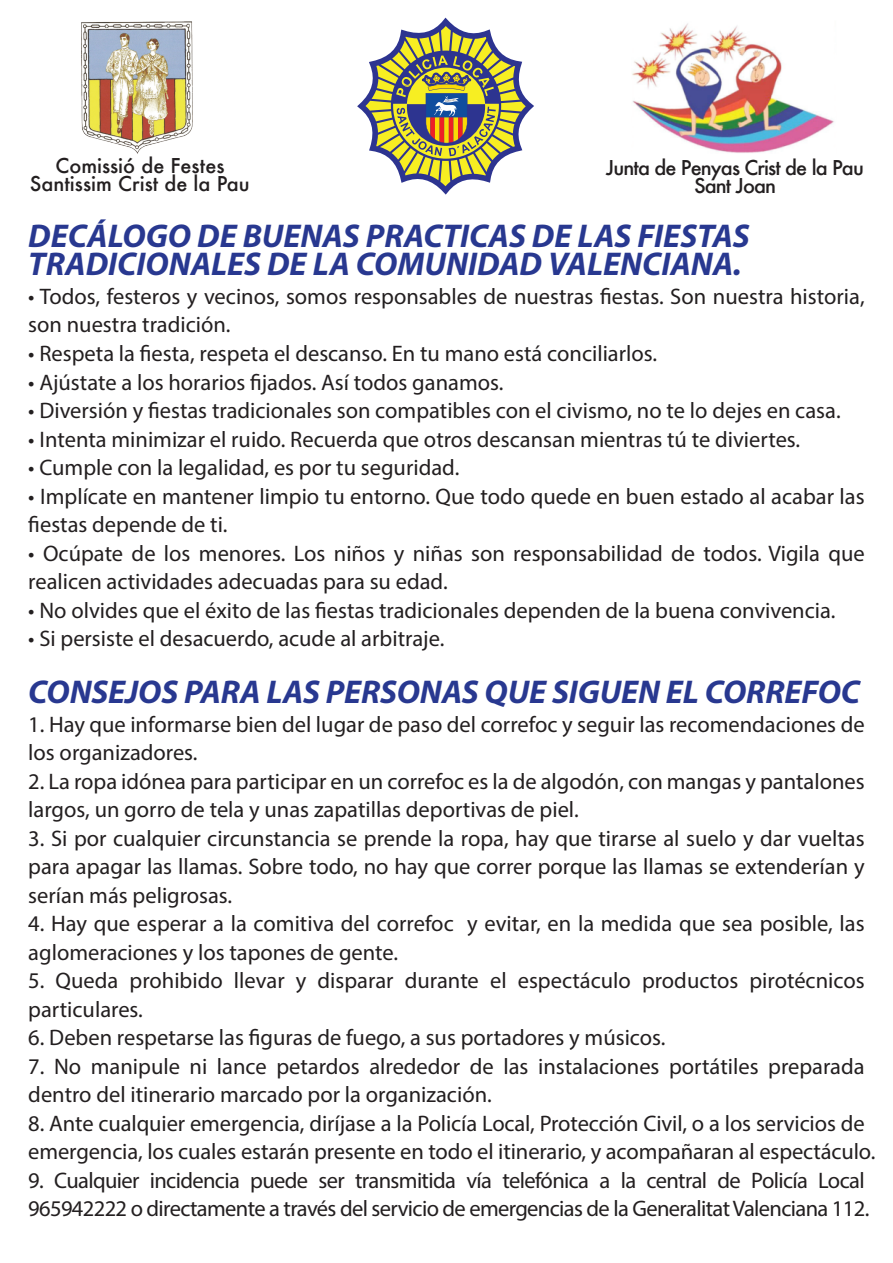
<style>
.page{position:relative;width:893px;height:1263px;background:#fff}
.page>*{position:absolute;margin:0;border:0;box-sizing:border-box;transform-origin:0 0}
.t1{font:italic 700 33px/28.5px "Myriad Pro";color:#283890}
.t2{font:22.5px/28.5px "Myriad Pro";color:#231f20}
.t3{font:22.5px/28.5px "Myriad Pro";letter-spacing:-.03em;color:#231f20}
.t4{font:500 20.1px/18px "Futura";color:#231f20;text-align:center}
.t5{font:500 20.1px/18px "Futura";letter-spacing:-.045em;color:#231f20;text-align:center}
</style>
<div class="page">
<svg style="left:357px;top:17px;width:177px;height:178px"></svg>
<img style="left:81px;top:22px;width:112px;height:132px">
<img style="left:632px;top:23px;width:202px;height:130px">
<p class="t4" style="left:30px;top:156px;width:221px">Comissió de Festes<br>Santissim Crist de la Pau</p>
<p class="t5" style="left:606px;top:158px;width:259px">Junta de Penyas Crist de la Pau<br>Sant Joan</p>
<h1 class="t1" style="left:28px;top:221px;width:723px">DECÁLOGO DE BUENAS PRACTICAS DE LAS FIESTAS<br>TRADICIONALES DE LA COMUNIDAD VALENCIANA.</h1>
<p class="t2" style="left:28px;top:282px;width:838px">• Todos, festeros y vecinos, somos responsables de nuestras fiestas. Son nuestra historia, son nuestra tradición.</p>
<p class="t2" style="left:28px;top:339px;width:630px">• Respeta la fiesta, respeta el descanso. En tu mano está conciliarlos.</p>
<p class="t2" style="left:28px;top:367px;width:477px">• Ajústate a los horarios fijados. Así todos ganamos.</p>
<p class="t2" style="left:28px;top:396px;width:814px">• Diversión y fiestas tradicionales son compatibles con el civismo, no te lo dejes en casa.</p>
<p class="t2" style="left:28px;top:424px;width:773px">• Intenta minimizar el ruido. Recuerda que otros descansan mientras tú te diviertes.</p>
<p class="t2" style="left:28px;top:453px;width:433px">• Cumple con la legalidad, es por tu seguridad.</p>
<p class="t2" style="left:28px;top:481px;width:838px">• Implícate en mantener limpio tu entorno. Que todo quede en buen estado al acabar las fiestas depende de ti.</p>
<p class="t2" style="left:28px;top:538px;width:838px">• Ocúpate de los menores. Los niños y niñas son responsabilidad de todos. Vigila que realicen actividades adecuadas para su edad.</p>
<p class="t2" style="left:28px;top:595px;width:809px">• No olvides que el éxito de las fiestas tradicionales dependen de la buena convivencia.</p>
<p class="t2" style="left:28px;top:624px;width:418px">• Si persiste el desacuerdo, acude al arbitraje.</p>
<h1 class="t1" style="left:28px;top:677px;width:833px">CONSEJOS PARA LAS PERSONAS QUE SIGUEN EL CORREFOC</h1>
<p class="t2" style="left:28px;top:709px;width:838px">1. Hay que informarse bien del lugar de paso del correfoc y seguir las recomendaciones de los organizadores.</p>
<p class="t2" style="left:28px;top:766px;width:838px">2. La ropa idónea para participar en un correfoc es la de algodón, con mangas y pantalones largos, un gorro de tela y unas zapatillas deportivas de piel.</p>
<p class="t2" style="left:28px;top:823px;width:838px;text-align:justify">3. Si por cualquier circunstancia se prende la ropa, hay que tirarse al suelo y dar vueltas para apagar las llamas. Sobre todo, no hay que correr porque las llamas se extenderían y serían más peligrosas.</p>
<p class="t2" style="left:28px;top:909px;width:838px">4. Hay que esperar a la comitiva del correfoc y evitar, en la medida que sea posible, las aglomeraciones y los tapones de gente.</p>
<p class="t2" style="left:28px;top:966px;width:838px">5. Queda prohibido llevar y disparar durante el espectáculo productos pirotécnicos particulares.</p>
<p class="t2" style="left:28px;top:1023px;width:639px">6. Deben respetarse las figuras de fuego, a sus portadores y músicos.</p>
<p class="t2" style="left:28px;top:1051px;width:838px">7. No manipule ni lance petardos alrededor de las instalaciones portátiles preparada dentro del itinerario marcado por la organización.</p>
<p class="t2" style="left:28px;top:1108px;width:848px">8. Ante cualquier emergencia, diríjase a la Policía Local, Protección Civil, o a los servicios de emergencia, los cuales estarán presente en todo el itinerario, y acompañaran al espectáculo.</p>
<p class="t3" style="left:28px;top:1165px;width:842px">9. Cualquier incidencia puede ser transmitida vía telefónica a la central de Policía Local<br>965942222 o directamente a través del servicio de emergencias de la Generalitat Valenciana 112.</p>
</div>
